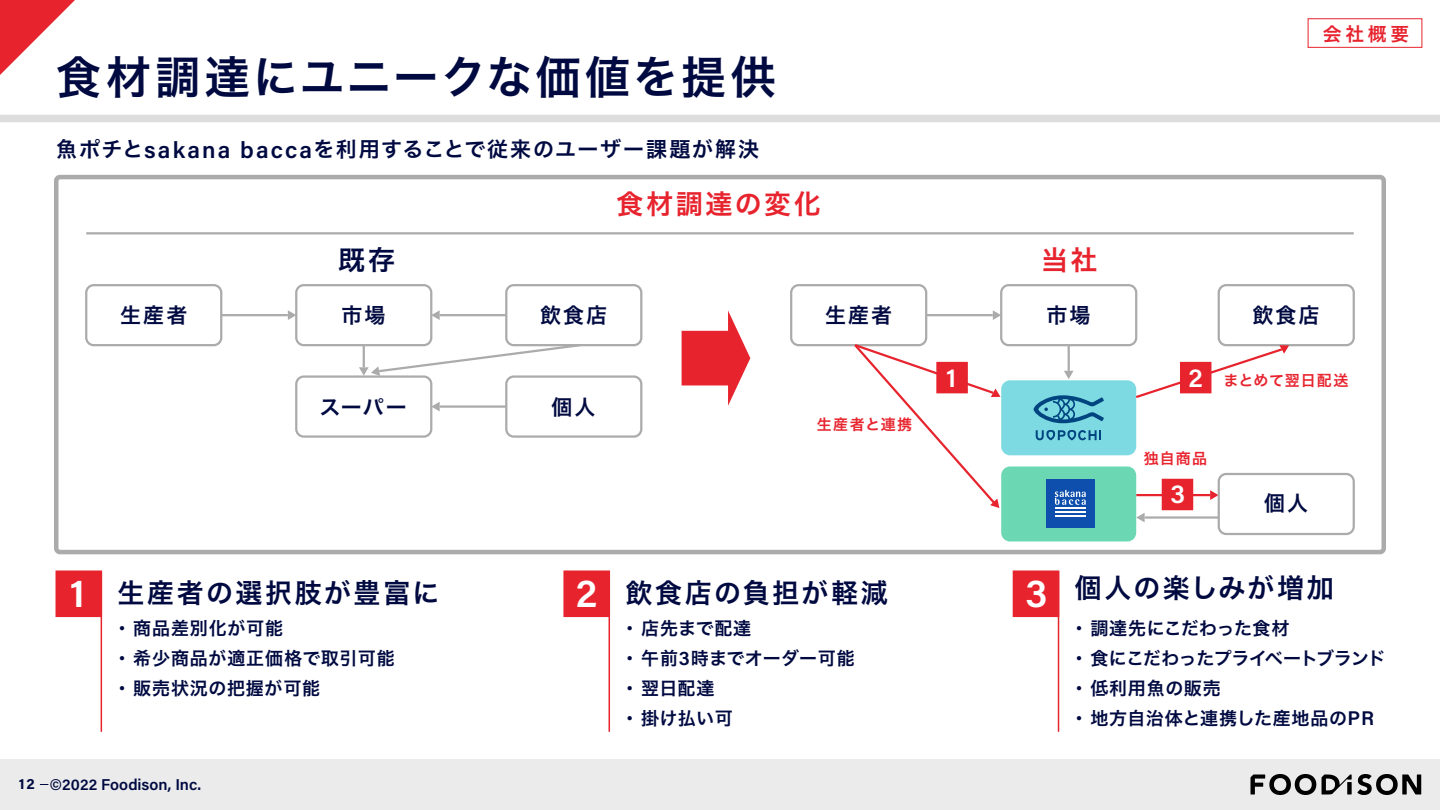
<style>
.page{position:relative;width:1440px;height:810px;background:#fff}
.page>*{position:absolute;margin:0;border:0;box-sizing:border-box;transform-origin:0 0}
.t1{font:45px "Hira Kaku Pro W6";letter-spacing:.075em;color:#000a41}
.t2{font:600 39.6px "Acumin Pro";color:#fff}
.t3{font:27px "Hira Kaku Pro W6";letter-spacing:.095em;color:#000a41}
.t4{font:27px "Hira Kaku Pro W6";letter-spacing:.1em;color:#e7242e}
.t5{font:600 26.33px "Acumin Pro";color:#fff}
.t6{font:21px "Hira Kaku Pro W6";letter-spacing:.09em;color:#000a41}
.t7{font:18.75px "Hira Kaku Pro W6";color:#e7242e}
.t8{font:18px/30px "Hira Kaku Pro W6";letter-spacing:.03em;color:#000a41}
.t9{font:18px/30px "Hira Kaku Pro W6";letter-spacing:.05em;color:#000a41}
.t10{font:600 15.67px "Acumin Pro";color:#000a41}
.t11{font:15px "Hira Kaku Pro W6";letter-spacing:.065em;color:#e7242e}
.t12{font:15px "Acumin Variable Concept";color:#000a41}
.s1{font-family:"Acumin Pro";font-weight:600;font-size:23.1px}
.s2{font-family:"Acumin Pro";font-weight:600;font-size:19.8px}
</style>
<div class="page">
<div style="left:56px;top:571px;width:45px;height:45px;background:#e7242e"></div>
<div style="left:56px;top:570px;width:46px;height:47px;border:2px solid #e7242e"></div>
<div style="left:1013px;top:571px;width:46px;height:45px;background:#e7242e"></div>
<div style="left:1013px;top:570px;width:46px;height:47px;border:2px solid #e7242e"></div>
<div style="left:0;top:759px;width:1440px;height:51px;background:#ebebeb"></div>
<svg style="left:0;top:0;width:75px;height:75px"></svg>
<div style="left:0;top:115px;width:1440px;height:7px;background:#ddd"></div>
<hr style="left:1058px;top:571px;width:1px;height:161px;background:#e7242e">
<hr style="left:101px;top:571px;width:1px;height:161px;background:#e7242e">
<div style="left:1308px;top:18px;width:114px;height:30px;border:1px solid #e7242e"></div>
<hr style="left:86px;top:232px;width:1268px;height:2px;background:#ababab">
<div style="left:85px;top:284px;width:137px;height:62px;border:2px solid #ababab;border-radius:8px"></div>
<div style="left:295px;top:284px;width:137px;height:62px;border:2px solid #ababab;border-radius:8px"></div>
<hr style="left:221px;top:314px;width:67px;height:2px;background:#ababab">
<svg style="left:288px;top:310px;width:8px;height:10px"></svg>
<div style="left:505px;top:284px;width:137px;height:62px;border:2px solid #ababab;border-radius:8px"></div>
<hr style="left:440px;top:405px;width:66px;height:3px;background:#ababab">
<svg style="left:432px;top:402px;width:8px;height:9px"></svg>
<div style="left:295px;top:375px;width:137px;height:63px;border:2px solid #ababab;border-radius:8px"></div>
<div style="left:505px;top:375px;width:137px;height:63px;border:2px solid #ababab;border-radius:8px"></div>
<svg style="left:359px;top:343px;width:224px;height:33px"></svg>
<hr style="left:440px;top:314px;width:66px;height:2px;background:#ababab">
<svg style="left:431px;top:310px;width:9px;height:10px"></svg>
<svg style="left:682px;top:310px;width:68px;height:96px"></svg>
<div style="left:54px;top:175px;width:1332px;height:379px;border:4px solid #ababab;border-radius:4px"></div>
<div style="left:564px;top:571px;width:45px;height:45px;background:#e7242e"></div>
<div style="left:563px;top:570px;width:47px;height:47px;border:2px solid #e7242e"></div>
<hr style="left:609px;top:571px;width:1px;height:161px;background:#e7242e">
<hr style="left:1136px;top:494px;width:74px;height:2px;background:#e7242e">
<svg style="left:1210px;top:490px;width:8px;height:10px"></svg>
<div style="left:790px;top:284px;width:137px;height:62px;border:2px solid #ababab;border-radius:8px"></div>
<div style="left:1000px;top:284px;width:137px;height:62px;border:2px solid #ababab;border-radius:8px"></div>
<hr style="left:926px;top:314px;width:67px;height:2px;background:#ababab">
<svg style="left:993px;top:310px;width:8px;height:10px"></svg>
<div style="left:1218px;top:284px;width:137px;height:62px;border:2px solid #ababab;border-radius:8px"></div>
<hr style="left:1145px;top:516px;width:74px;height:3px;background:#ababab">
<svg style="left:1136px;top:513px;width:9px;height:9px"></svg>
<hr style="left:1068px;top:346px;width:2px;height:25px;background:#ababab">
<svg style="left:1064px;top:371px;width:10px;height:8px"></svg>
<div style="left:1001px;top:380px;width:135px;height:75px;background:#7edae2;border-radius:9px"></div>
<div style="left:1001px;top:466px;width:135px;height:75px;background:#6cd8b3;border-radius:9px"></div>
<div style="left:1218px;top:473px;width:137px;height:62px;border:2px solid #ababab;border-radius:8px"></div>
<svg style="left:1133px;top:345px;width:156px;height:55px"></svg>
<svg style="left:852px;top:342px;width:149px;height:166px"></svg>
<svg style="left:1036px;top:430px;width:65px;height:10px"></svg>
<svg style="left:1034px;top:395px;width:70px;height:28px"></svg>
<div style="left:1046px;top:480px;width:49px;height:48px;background:#0e4eac"></div>
<hr style="left:1055px;top:507px;width:31px;height:2px;background:#fff">
<hr style="left:1055px;top:511px;width:31px;height:2px;background:#fff">
<hr style="left:1055px;top:515px;width:31px;height:1px;background:#fff">
<svg style="left:1055px;top:490px;width:31px;height:15px"></svg>
<div style="left:1181px;top:363px;width:30px;height:30px;background:#e7242e"></div>
<div style="left:1180px;top:362px;width:31px;height:31px;border:2px solid #e7242e"></div>
<div style="left:1162px;top:479px;width:30px;height:30px;background:#e7242e"></div>
<div style="left:1162px;top:479px;width:31px;height:31px;border:2px solid #e7242e"></div>
<div style="left:937px;top:363px;width:30px;height:30px;background:#e7242e"></div>
<div style="left:936px;top:362px;width:32px;height:31px;border:2px solid #e7242e"></div>
<svg style="left:1251px;top:774px;width:65px;height:21px"></svg>
<svg style="left:1322px;top:774px;width:99px;height:21px"></svg>
<h1 class="t1" style="left:56px;top:36px;width:721px">食材調達にユニークな価値を提供</h1>
<p class="t6" style="left:56px;top:130px;width:705px">魚ポチと<span class="s1">sakana bacca</span>を利用することで従来のユーザー課題が解決</p>
<p class="t6" style="left:120px;top:296px;width:69px">生産者</p>
<h3 class="t3" style="left:338px;top:235px;width:58px">既存</h3>
<p class="t6" style="left:342px;top:296px;width:46px">市場</p>
<p class="t6" style="left:320px;top:388px;width:89px">スーパー</p>
<h3 class="t4" style="left:617px;top:180px;width:206px">食材調達の変化</h3>
<p class="t6" style="left:540px;top:296px;width:69px">飲食店</p>
<p class="t6" style="left:552px;top:388px;width:46px">個人</p>
<p class="t6" style="left:825px;top:296px;width:69px">生産者</p>
<p class="t11" style="left:817px;top:411px;width:97px">生産者と連携</p>
<h3 class="t5" style="left:946px;top:359px;width:12px">1</h3>
<h2 class="t2" style="left:70px;top:566px;width:17px">1</h2>
<h3 class="t3" style="left:118px;top:569px;width:323px">生産者の選択肢が豊富に</h3>
<p class="t9" style="left:113px;top:612px;width:283px">・商品差別化が可能<br>・希少商品が適正価格で取引可能・販売状況の把握が可能</p>
<p class="t12" style="left:19px;top:773px;width:17px">12</p>
<p class="t10" style="left:50px;top:774px;width:153px">©2022 Foodison, Inc.</p>
<h2 class="t2" style="left:576px;top:566px;width:23px">2</h2>
<h3 class="t3" style="left:625px;top:569px;width:264px">飲食店の負担が軽減</h3>
<p class="t8" style="left:621px;top:612px;width:235px">・店先まで配達<br>・午前<span class="s2">3</span>時までオーダー可能・翌日配達<br>・掛け払い可</p>
<p class="t7" style="left:1323px;top:16px;width:88px">会社概要</p>
<h3 class="t4" style="left:1041px;top:235px;width:58px">当社</h3>
<p class="t6" style="left:1046px;top:296px;width:46px">市場</p>
<h3 class="t5" style="left:1188px;top:359px;width:16px">2</h3>
<p class="t6" style="left:1252px;top:296px;width:69px">飲食店</p>
<p class="t11" style="left:1224px;top:367px;width:126px">まとめて翌日配送</p>
<p class="t11" style="left:1144px;top:445px;width:65px">独自商品</p>
<h3 class="t5" style="left:1171px;top:476px;width:16px">3</h3>
<p class="t6" style="left:1264px;top:484px;width:46px">個人</p>
<h2 class="t2" style="left:1026px;top:566px;width:24px">3</h2>
<h3 class="t3" style="left:1075px;top:564px;width:261px">個人の楽しみが増加</h3>
<p class="t8" style="left:1070px;top:612px;width:317px">・調達先にこだわった食材<br>・食にこだわったプライベートブランド・低利用魚の販売<br>・地方自治体と連携した産地品の<span class="s2">PR</span></p>
</div>
